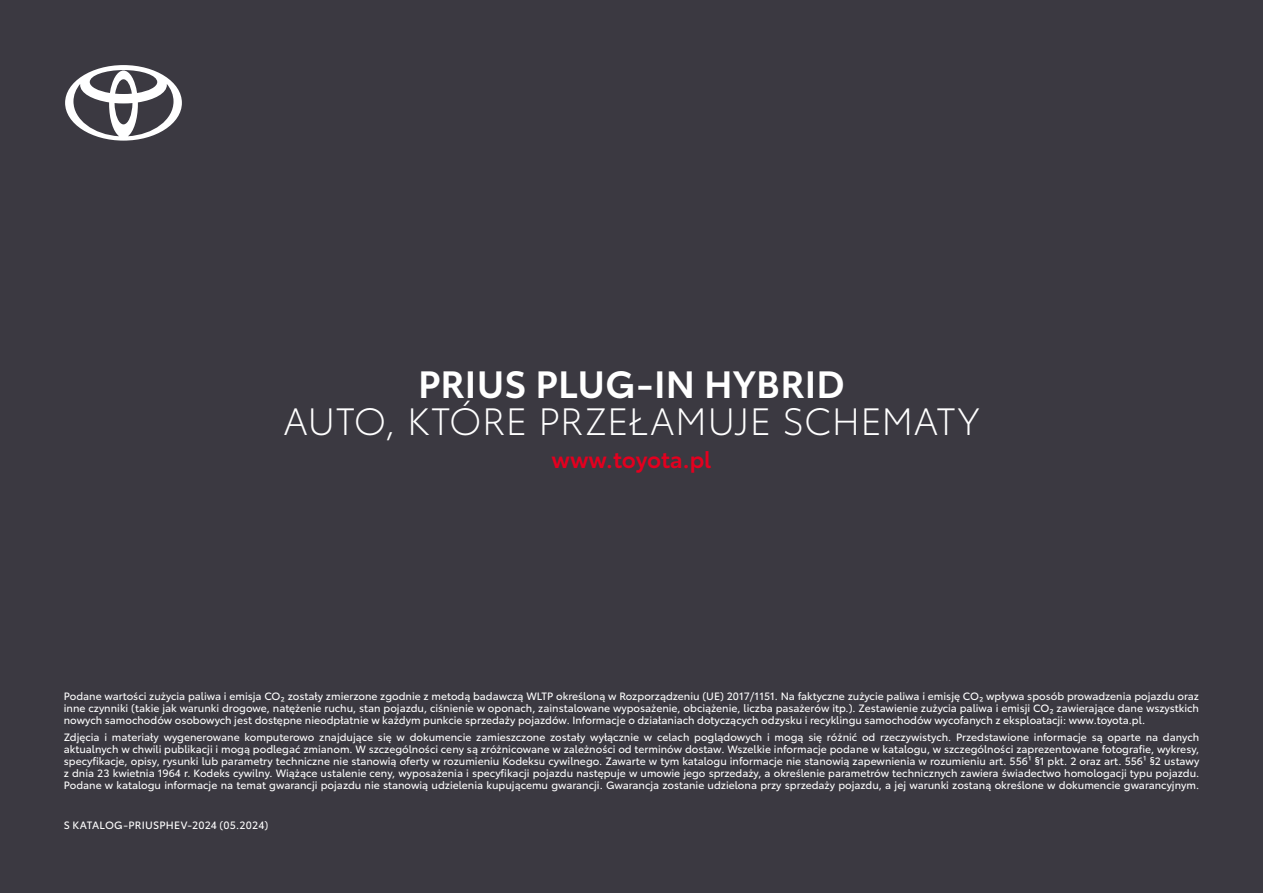
<style>
.page{position:relative;width:1263px;height:893px;background:#3b3941}
.page>*{position:absolute;margin:0;border:0;box-sizing:border-box;transform-origin:0 0}
.t1{font:300 37.5px "Toyota Type";letter-spacing:.005em;color:#fff}
.t2{font:600 37.5px "Toyota Type";letter-spacing:.005em;color:#fff}
.t3{font:600 22.5px "Toyota Type";letter-spacing:-.005em;color:#e3001f}
.t4{font:10.5px/12px "Toyota Type";color:#fff;text-align:justify}
.t5{font:10.5px "Toyota Type";letter-spacing:.02em;color:#fff}
</style>
<div class="page">
<svg style="left:65px;top:65px;width:117px;height:76px"></svg>
<h1 class="t2" style="left:418px;top:355px;width:428px">PRIUS PLUG‑IN HYBRID</h1>
<h1 class="t1" style="left:283px;top:394px;width:698px">AUTO, KTÓRE PRZEŁAMUJE SCHEMATY</h1>
<h2 class="t3" style="left:551px;top:443px;width:161px">www.toyota.pl</h2>
<p class="t4" style="left:64px;top:689px;width:1137px">Podane wartości zużycia paliwa i emisja CO₂ zostały zmierzone zgodnie z metodą badawczą WLTP określoną w Rozporządzeniu (UE) 2017/1151. Na faktyczne zużycie paliwa i emisję CO₂ wpływa sposób prowadzenia pojazdu oraz inne czynniki (takie jak warunki drogowe, natężenie ruchu, stan pojazdu, ciśnienie w oponach, zainstalowane wyposażenie, obciążenie, liczba pasażerów itp.). Zestawienie zużycia paliwa i emisji CO₂ zawierające dane wszystkich nowych samochodów osobowych jest dostępne nieodpłatnie w każdym punkcie sprzedaży pojazdów. Informacje o działaniach dotyczących odzysku i recyklingu samochodów wycofanych z eksploatacji: www.toyota.pl.</p>
<p class="t4" style="left:64px;top:731px;width:1137px">Zdjęcia i materiały wygenerowane komputerowo znajdujące się w dokumencie zamieszczone zostały wyłącznie w celach poglądowych i mogą się różnić od rzeczywistych. Przedstawione informacje są oparte na danych aktualnych w chwili publikacji i mogą podlegać zmianom. W szczególności ceny są zróżnicowane w zależności od terminów dostaw. Wszelkie informacje podane w katalogu, w szczególności zaprezentowane fotografie, wykresy, specyfikacje, opisy, rysunki lub parametry techniczne nie stanowią oferty w rozumieniu Kodeksu cywilnego. Zawarte w tym katalogu informacje nie stanowią zapewnienia w rozumieniu art. 556¹ §1 pkt. 2 oraz art. 556¹ §2 ustawy z dnia 23 kwietnia 1964 r. Kodeks cywilny. Wiążące ustalenie ceny, wyposażenia i specyfikacji pojazdu następuje w umowie jego sprzedaży, a określenie parametrów technicznych zawiera świadectwo homologacji typu pojazdu.<br>Podane w katalogu informacje na temat gwarancji pojazdu nie stanowią udzielenia kupującemu gwarancji. Gwarancja zostanie udzielona przy sprzedaży pojazdu, a jej warunki zostaną określone w dokumencie gwarancyjnym.</p>
<p class="t5" style="left:64px;top:817px;width:206px">S KATALOG‑PRIUSPHEV‑2024 (05.2024)</p>
</div>
